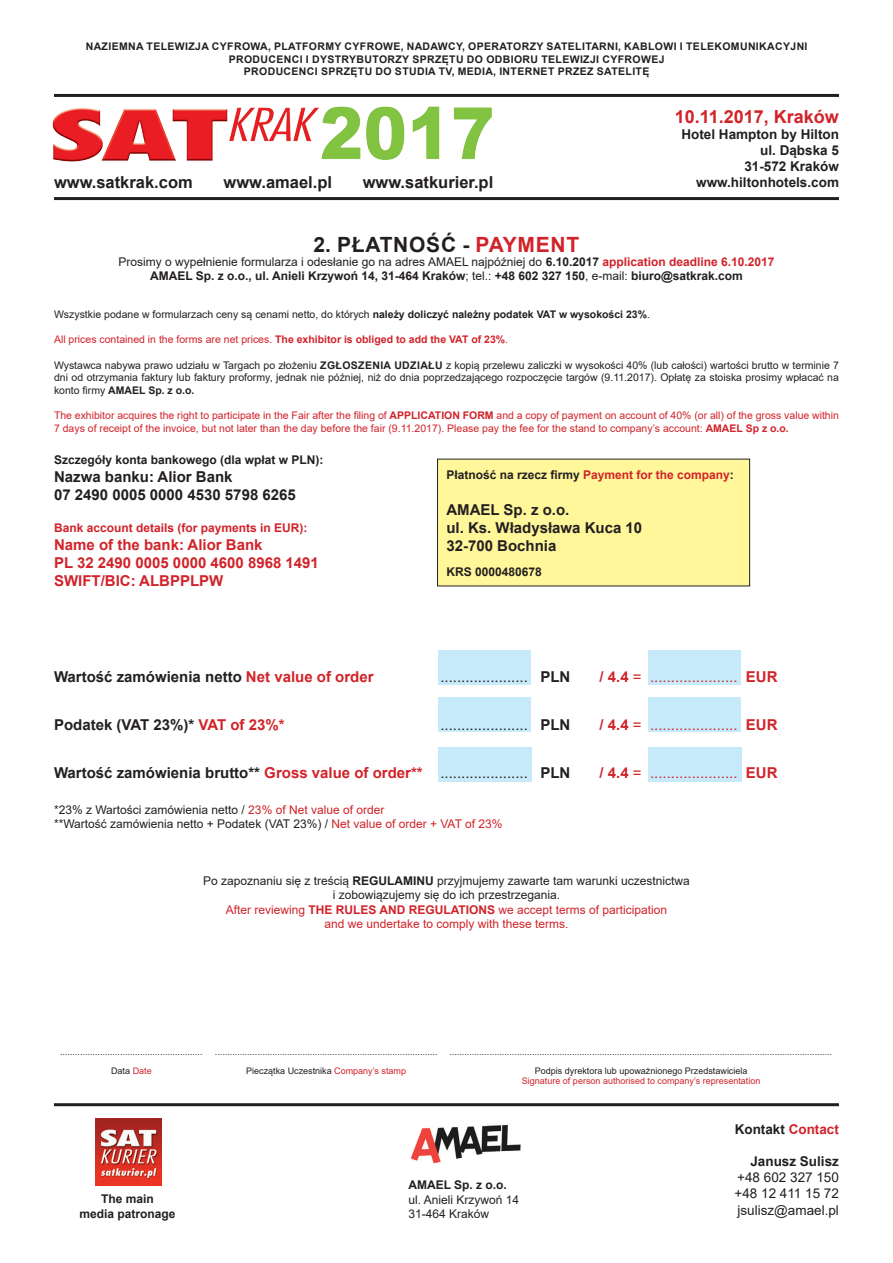
<style>
.page{position:relative;width:893px;height:1263px;background:#fff}
.page>*{position:absolute;margin:0;border:0;box-sizing:border-box;transform-origin:0 0}
.t1{font:700 21px "Arial";letter-spacing:.035em;color:#231f20}
.t2{font:700 18px "Arial";color:#d1232a}
.t3{font:700 16.5px "Arial";color:#231f20}
.t4{font:700 15px "Arial";color:#231f20}
.t5{font:15px "Arial";color:#d1232a}
.t6{font:700 15px "Arial";color:#d1232a}
.t7{font:15px "Arial";color:#231f20}
.t8{font:700 13.5px "Arial";color:#231f20}
.t9{font:13.5px "Arial";color:#231f20}
.t10{font:12px "Arial";color:#231f20}
.t11{font:700 12px "Arial";color:#231f20}
.t12{font:12px "Arial";color:#d1232a}
.t13{font:700 12px "Arial";color:#d1232a}
.t14{font:10.5px/12.6px "Arial";color:#231f20;text-align:justify}
.t15{font:10.5px/12.6px "Arial";color:#d1232a}
.t16{font:700 10.5px "Arial";letter-spacing:.035em;color:#231f20}
.t17{font:9px "Arial";color:#231f20}
.t18{font:9px "Arial";color:#d1232a}
.s1{color:#d1232a}
.s2{font-weight:700}
.s3{font-weight:700;color:#d1232a}
.s4{font-weight:400}
</style>
<div class="page">
<div style="left:648px;top:747px;width:93px;height:34px;background:#c6eafa"></div>
<div style="left:649px;top:697px;width:92px;height:34px;background:#c6eafa"></div>
<div style="left:649px;top:650px;width:92px;height:34px;background:#c6eafa"></div>
<div style="left:438px;top:747px;width:93px;height:34px;background:#c6eafa"></div>
<div style="left:438px;top:697px;width:92px;height:34px;background:#c6eafa"></div>
<div style="left:438px;top:650px;width:92px;height:34px;background:#c6eafa"></div>
<div style="left:437px;top:459px;width:313px;height:127px;background:#fff79a"></div>
<hr style="left:54px;top:94px;width:785px;height:3px;background:#231f20">
<hr style="left:54px;top:197px;width:785px;height:3px;background:#231f20">
<img style="left:52px;top:106px;width:440px;height:56px">
<hr style="left:54px;top:1103px;width:785px;height:3px;background:#231f20">
<img style="left:95px;top:1118px;width:67px;height:67px">
<img style="left:410px;top:1124px;width:111px;height:40px">
<p class="t16" style="left:86px;top:39px;width:723px">NAZIEMNA TELEWIZJA CYFROWA, PLATFORMY CYFROWE, NADAWCY, OPERATORZY SATELITARNI, KABLOWI I TELEKOMUNIKACYJNI</p>
<p class="t16" style="left:229px;top:52px;width:437px">PRODUCENCI I DYSTRYBUTORZY SPRZĘTU DO ODBIORU TELEWIZJI CYFROWEJ</p>
<p class="t16" style="left:244px;top:64px;width:407px">PRODUCENCI SPRZĘTU DO STUDIA TV, MEDIA, INTERNET PRZEZ SATELITĘ</p>
<p class="t2" style="left:675px;top:104px;width:166px">10.11.2017, Kraków</p>
<p class="t8" style="left:681px;top:125px;width:159px">Hotel Hampton by Hilton</p>
<p class="t8" style="left:760px;top:141px;width:80px">ul. Dąbska 5</p>
<p class="t8" style="left:744px;top:157px;width:96px">31-572 Kraków</p>
<p class="t8" style="left:696px;top:173px;width:144px">www.hiltonhotels.com</p>
<p class="t3" style="left:54px;top:170px;width:140px">www.satkrak.com</p>
<p class="t3" style="left:223px;top:170px;width:110px">www.amael.pl</p>
<p class="t3" style="left:363px;top:170px;width:132px">www.satkurier.pl</p>
<p class="t1" style="left:313px;top:229px;width:267px">2. PŁATNOŚĆ - <span class="s1">PAYMENT</span></p>
<p class="t10" style="left:118px;top:254px;width:657px">Prosimy o wypełnienie formularza i odesłanie go na adres AMAEL najpóźniej do <span class="s2">6.10.2017</span> <span class="s3">application deadline 6.10.2017</span></p>
<p class="t11" style="left:150px;top:268px;width:594px">AMAEL Sp. z o.o., ul. Anieli Krzywoń 14, 31-464 Kraków<span class="s4">; tel.:</span> +48 602 327 150<span class="s4">, e-mail:</span> biuro@satkrak.com</p>
<p class="t14" style="left:54px;top:308px;width:598px">Wszystkie podane w formularzach ceny są cenami netto, do których <span class="s2">należy doliczyć należny podatek VAT w wysokości 23%</span>.</p>
<p class="t15" style="left:54px;top:333px;width:456px">All prices contained in the forms are net prices. <span class="s2">The exhibitor is obliged to add the VAT of 23%</span>.</p>
<p class="t14" style="left:54px;top:359px;width:786px">Wystawca nabywa prawo udziału w Targach po złożeniu <span class="s2">ZGŁOSZENIA UDZIAŁU</span> z kopią przelewu zaliczki w wysokości 40% (lub całości) wartości brutto w terminie 7 dni od otrzymania faktury lub faktury proformy, jednak nie później, niż do dnia poprzedzającego rozpoczęcie targów (9.11.2017). Opłatę za stoiska prosimy wpłacać na konto firmy <span class="s2">AMAEL Sp. z o.o.</span></p>
<p class="t15" style="left:54px;top:409px;width:786px">The exhibitor acquires the right to participate in the Fair after the filing of <span class="s2">APPLICATION FORM</span> and a copy of payment on account of 40% (or all) of the gross value within<br>7 days of receipt of the invoice, but not later than the day before the fair (9.11.2017). Please pay the fee for the stand to company’s account: <span class="s2">AMAEL Sp z o.o.</span></p>
<p class="t11" style="left:54px;top:451px;width:271px">Szczegóły konta bankowego (dla wpłat w PLN):</p>
<p class="t4" style="left:54px;top:466px;width:180px">Nazwa banku: Alior Bank</p>
<p class="t4" style="left:54px;top:484px;width:243px">07 2490 0005 0000 4530 5798 6265</p>
<p class="t13" style="left:54px;top:520px;width:255px">Bank account details (for payments in EUR):</p>
<p class="t6" style="left:54px;top:535px;width:210px">Name of the bank: Alior Bank</p>
<p class="t6" style="left:54px;top:553px;width:266px">PL 32 2490 0005 0000 4600 8968 1491</p>
<p class="t6" style="left:54px;top:571px;width:171px">SWIFT/BIC: ALBPPLPW</p>
<p class="t11" style="left:446px;top:466px;width:289px">Płatność na rzecz firmy <span class="s1">Payment for the company</span>:</p>
<p class="t4" style="left:446px;top:499px;width:125px">AMAEL Sp. z o.o.</p>
<p class="t4" style="left:446px;top:517px;width:197px">ul. Ks. Władysława Kuca 10</p>
<p class="t4" style="left:446px;top:535px;width:112px">32-700 Bochnia</p>
<p class="t11" style="left:446px;top:563px;width:97px">KRS 0000480678</p>
<p class="t4" style="left:54px;top:667px;width:321px">Wartość zamówienia netto <span class="s1">Net value of order</span></p>
<p class="t7" style="left:440px;top:667px;width:132px">..................... <span class="s2">PLN</span></p>
<p class="t5" style="left:600px;top:667px;width:179px"><span class="s2">/ 4.4</span> = ..................... <span class="s2">EUR</span></p>
<p class="t4" style="left:54px;top:715px;width:232px">Podatek (VAT 23%)* <span class="s1">VAT of 23%*</span></p>
<p class="t7" style="left:440px;top:715px;width:132px">..................... <span class="s2">PLN</span></p>
<p class="t5" style="left:600px;top:715px;width:179px"><span class="s2">/ 4.4</span> = ..................... <span class="s2">EUR</span></p>
<p class="t4" style="left:54px;top:763px;width:518px">Wartość zamówienia brutto** <span class="s1">Gross value of order**</span> <span class="s4">.....................</span> PLN</p>
<p class="t5" style="left:600px;top:763px;width:179px"><span class="s2">/ 4.4</span> = ..................... <span class="s2">EUR</span></p>
<p class="t10" style="left:54px;top:801px;width:332px">*23% z Wartości zamówienia netto / <span class="s1">23% of Net value of order</span></p>
<p class="t10" style="left:54px;top:816px;width:450px">**Wartość zamówienia netto + Podatek (VAT 23%) / <span class="s1">Net value of order + VAT of 23%</span></p>
<p class="t10" style="left:203px;top:872px;width:488px">Po zapoznaniu się z treścią <span class="s2">REGULAMINU</span> przyjmujemy zawarte tam warunki uczestnictwa</p>
<p class="t10" style="left:333px;top:887px;width:229px">i zobowiązujemy się do ich przestrzegania.</p>
<p class="t12" style="left:226px;top:901px;width:443px">After reviewing <span class="s2">THE RULES AND REGULATIONS</span> we accept terms of participation</p>
<p class="t12" style="left:324px;top:915px;width:246px">and we undertake to comply with these terms.</p>
<p class="t17" style="left:60px;top:1046px;width:144px">.........................................................</p>
<p class="t17" style="left:215px;top:1046px;width:224px">.........................................................................................</p>
<p class="t17" style="left:449px;top:1046px;width:384px">.........................................................................................................................................................</p>
<p class="t17" style="left:111px;top:1064px;width:42px">Data <span class="s1">Date</span></p>
<p class="t17" style="left:246px;top:1064px;width:161px">Pieczątka Uczestnika <span class="s1">Company’s stamp</span></p>
<p class="t17" style="left:535px;top:1064px;width:214px">Podpis dyrektora lub upoważnionego Przedstawiciela</p>
<p class="t18" style="left:522px;top:1075px;width:240px">Signature of person authorised to company’s representation</p>
<p class="t11" style="left:101px;top:1191px;width:54px">The main</p>
<p class="t11" style="left:80px;top:1205px;width:98px">media patronage</p>
<p class="t11" style="left:408px;top:1176px;width:100px">AMAEL Sp. z o.o.</p>
<p class="t10" style="left:408px;top:1191px;width:112px">ul. Anieli Krzywoń 14</p>
<p class="t10" style="left:408px;top:1205px;width:82px">31-464 Kraków</p>
<p class="t8" style="left:735px;top:1119px;width:106px">Kontakt <span class="s1">Contact</span></p>
<p class="t8" style="left:750px;top:1152px;width:90px">Janusz Sulisz</p>
<p class="t9" style="left:737px;top:1168px;width:103px">+48 602 327 150</p>
<p class="t9" style="left:734px;top:1184px;width:106px">+48 12 411 15 72</p>
<p class="t9" style="left:737px;top:1200px;width:103px">jsulisz@amael.pl</p>
</div>
